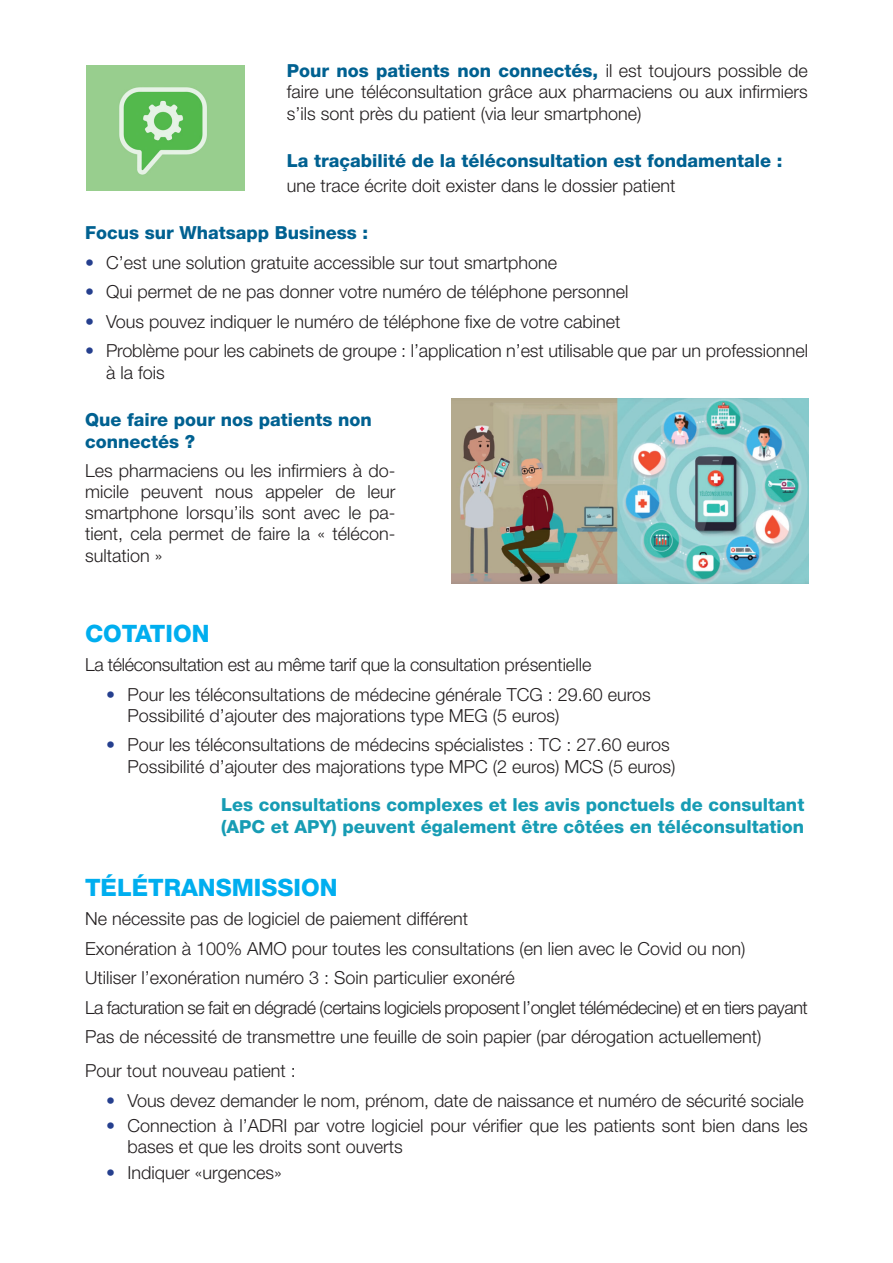
<style>
.page{position:relative;width:893px;height:1263px;background:#fff}
.page>*{position:absolute;margin:0;border:0;box-sizing:border-box;transform-origin:0 0}
.t1{font:800 24px "Helvetica Neue LT Std";color:#00aeef}
.t2{font:300 18px/21.6px "Helvetica Neue LT Std";color:#231f20}
.t3{font:800 18px/21.6px "Helvetica Neue LT Std";color:#006191}
.t4{font:800 18px/21.6px "Helvetica Neue LT Std";color:#179cb4}
.t5{font:300 18px "Helvetica Neue LT Std";letter-spacing:-.025em;color:#231f20}
.t6{font:300 18px "Helvetica Neue LT Std";letter-spacing:-.02em;color:#231f20}
.s1{font-weight:800;color:#006191}
.s2{color:#253f8e}
</style>
<div class="page">
<img style="left:451px;top:399px;width:357px;height:184px">
<img style="left:86px;top:65px;width:158px;height:125px">
<p class="t2" style="left:287px;top:59px;width:523px;text-align:justify"><span class="s1">Pour nos patients non connectés,</span> il est toujours possible de faire une téléconsultation grâce aux pharmaciens ou aux infirmiers s’ils sont près du patient (via leur smartphone)</p>
<p class="t3" style="left:287px;top:150px;width:497px">La traçabilité de la téléconsultation est fondamentale :</p>
<p class="t2" style="left:287px;top:175px;width:390px">une trace écrite doit exister dans le dossier patient</p>
<p class="t3" style="left:85px;top:222px;width:285px">Focus sur Whatsapp Business :</p>
<p class="t2" style="left:85px;top:251px;width:474px"><span class="s2">•</span> C’est une solution gratuite accessible sur tout smartphone</p>
<p class="t2" style="left:85px;top:281px;width:545px"><span class="s2">•</span> Qui permet de ne pas donner votre numéro de téléphone personnel</p>
<p class="t2" style="left:85px;top:310px;width:537px"><span class="s2">•</span> Vous pouvez indiquer le numéro de téléphone fixe de votre cabinet</p>
<p class="t2" style="left:106px;top:340px;width:703px;text-indent:-21px"><span class="s2">•</span> Problème pour les cabinets de groupe : l’application n’est utilisable que par un professionnel à la fois</p>
<p class="t3" style="left:85px;top:409px;width:288px">Que faire pour nos patients non connectés ?</p>
<p class="t2" style="left:85px;top:460px;width:312px;line-height:21.1px;text-align:justify">Les pharmaciens ou les infirmiers à do&shy;micile peuvent nous appeler de leur smartphone lorsqu’ils sont avec le pa&shy;tient, cela permet de faire la « télécon&shy;sultation »</p>
<p class="t1" style="left:85px;top:619px;width:126px">COTATION</p>
<p class="t6" style="left:85px;top:654px;width:508px">La téléconsultation est au même tarif que la consultation présentielle</p>
<p class="t2" style="left:128px;top:683px;width:525px;line-height:21px;text-indent:-21px"><span class="s2">•</span> Pour les téléconsultations de médecine générale TCG : 29.60 euros<br>Possibilité d’ajouter des majorations type MEG (5 euros)</p>
<p class="t2" style="left:128px;top:733px;width:549px;text-indent:-21px"><span class="s2">•</span> Pour les téléconsultations de médecins spécialistes : TC : 27.60 euros<br>Possibilité d’ajouter des majorations type MPC (2 euros) MCS (5 euros)</p>
<p class="t4" style="left:221px;top:794px;width:585px">Les consultations complexes et les avis ponctuels de consultant (APC et APY) peuvent également être côtées en téléconsultation</p>
<p class="t1" style="left:85px;top:873px;width:254px">TÉLÉTRANSMISSION</p>
<p class="t2" style="left:85px;top:908px;width:385px">Ne nécessite pas de logiciel de paiement différent</p>
<p class="t2" style="left:85px;top:937px;width:662px">Exonération à 100% AMO pour toutes les consultations (en lien avec le Covid ou non)</p>
<p class="t2" style="left:85px;top:967px;width:431px">Utiliser l’exonération numéro 3 : Soin particulier exonéré</p>
<p class="t5" style="left:85px;top:996px;width:724px">La facturation se fait en dégradé (certains logiciels proposent l’onglet télémédecine) et en tiers payant</p>
<p class="t2" style="left:85px;top:1026px;width:678px">Pas de nécessité de transmettre une feuille de soin papier (par dérogation actuellement)</p>
<p class="t2" style="left:85px;top:1059px;width:212px">Pour tout nouveau patient :</p>
<p class="t2" style="left:106px;top:1089px;width:699px"><span class="s2">•</span> Vous devez demander le nom, prénom, date de naissance et numéro de sécurité sociale</p>
<p class="t2" style="left:128px;top:1114px;width:682px;line-height:21px;text-indent:-21px"><span class="s2">•</span> Connection à l’ADRI par votre logiciel pour vérifier que les patients sont bien dans les bases et que les droits sont ouverts</p>
<p class="t2" style="left:106px;top:1161px;width:177px"><span class="s2">•</span> Indiquer «urgences»</p>
</div>
